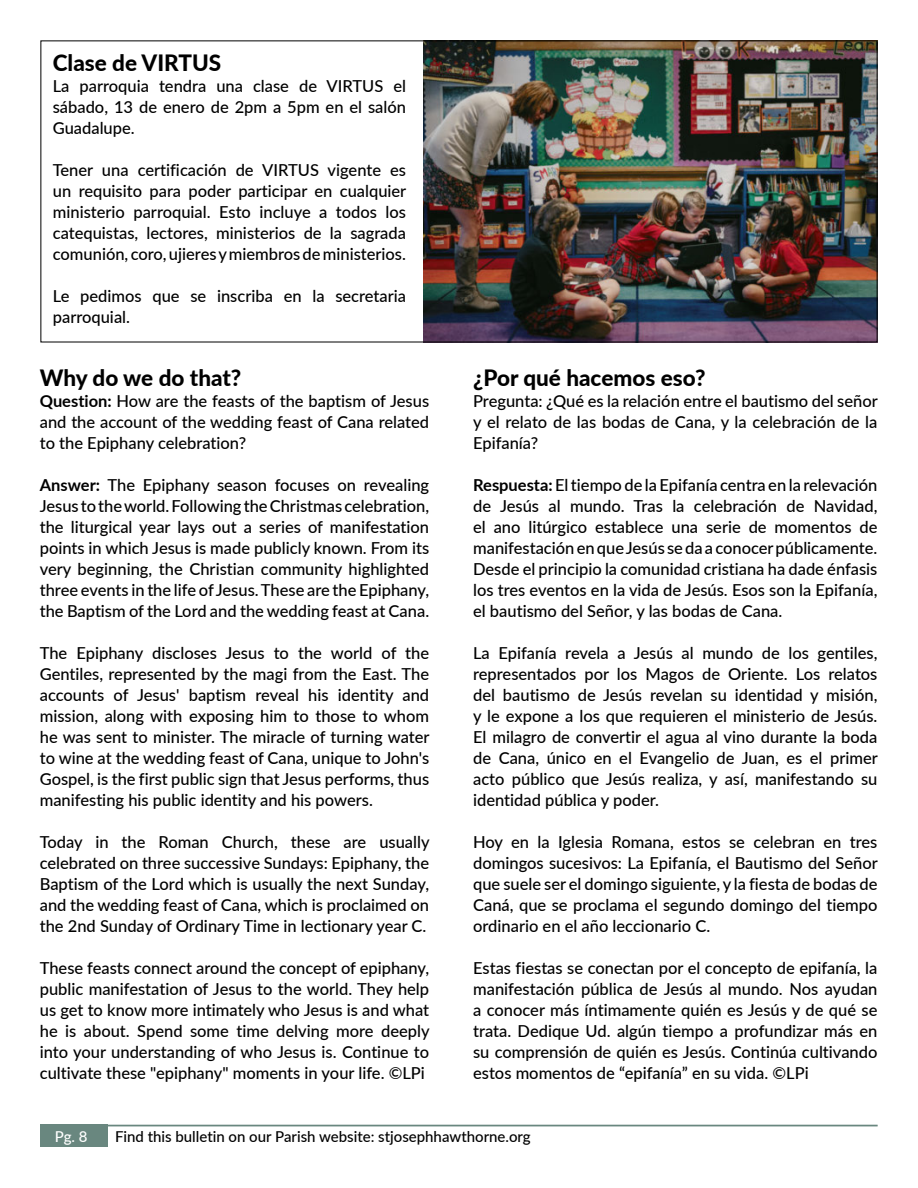
<style>
.page{position:relative;width:918px;height:1188px;background:#fff}
.page>*{position:absolute;margin:0;border:0;box-sizing:border-box;transform-origin:0 0}
.t1{font:800 22.5px "Lato";color:#000}
.t2{font:500 16.5px/21px "Jjnjwy Lato";color:#000;text-align:justify}
.t3{font:500 15px "Kfwhfk Lato";color:#000}
.t4{font:500 15px "Jjnjwy Lato";color:#fff}
.s1{font-family:"Lato";font-weight:700}
</style>
<div class="page">
<div style="left:41px;top:1125px;width:67px;height:22px;background:#69877f"></div>
<hr style="left:108px;top:1125px;width:770px;height:1px;background:#69877f">
<img style="left:424px;top:42px;width:452px;height:298px">
<h1 class="t1" style="left:53px;top:46px;width:170px">Clase de VIRTUS</h1>
<p class="t2" style="left:53px;top:74px;width:355px">La parroquia tendra una clase de VIRTUS el sábado, 13 de enero de 2pm a 5pm en el salón Guadalupe.</p>
<p class="t2" style="left:53px;top:158px;width:355px">Tener una certificación de VIRTUS vigente es un requisito para poder participar en cualquier ministerio parroquial. Esto incluye a todos los catequistas, lectores, ministerios de la sagrada comunión, coro, ujieres y miembros de ministerios.</p>
<p class="t2" style="left:53px;top:284px;width:355px">Le pedimos que se inscriba en la secretaria parroquial.</p>
<h1 class="t1" style="left:40px;top:361px;width:203px">Why do we do that?</h1>
<p class="t2" style="left:40px;top:389px;width:391px"><span class="s1">Question:</span> How are the feasts of the baptism of Jesus and the account of the wedding feast of Cana related to the Epiphany celebration?</p>
<p class="t2" style="left:40px;top:473px;width:391px"><span class="s1">Answer:</span> The Epiphany season focuses on revealing Jesus to the world. Following the Christmas celebration, the liturgical year lays out a series of manifestation points in which Jesus is made publicly known. From its very beginning, the Christian community highlighted three events in the life of Jesus. These are the Epiphany, the Baptism of the Lord and the wedding feast at Cana.</p>
<p class="t2" style="left:40px;top:641px;width:391px">The Epiphany discloses Jesus to the world of the Gentiles, represented by the magi from the East. The accounts of Jesus' baptism reveal his identity and mission, along with exposing him to those to whom he was sent to minister. The miracle of turning water to wine at the wedding feast of Cana, unique to John's Gospel, is the first public sign that Jesus performs, thus manifesting his public identity and his powers.</p>
<p class="t2" style="left:40px;top:831px;width:391px">Today in the Roman Church, these are usually celebrated on three successive Sundays: Epiphany, the Baptism of the Lord which is usually the next Sunday, and the wedding feast of Cana, which is proclaimed on the 2nd Sunday of Ordinary Time in lectionary year C.</p>
<p class="t2" style="left:40px;top:957px;width:391px">These feasts connect around the concept of epiphany, public manifestation of Jesus to the world. They help us get to know more intimately who Jesus is and what he is about. Spend some time delving more deeply into your understanding of who Jesus is. Continue to cultivate these "epiphany" moments in your life. ©LPi</p>
<h1 class="t1" style="left:473px;top:361px;width:234px">¿Por qué hacemos eso?</h1>
<p class="t2" style="left:473px;top:389px;width:406px">Pregunta: ¿Qué es la relación entre el bautismo del señor y el relato de las bodas de Cana, y la celebración de la Epifanía?</p>
<p class="t2" style="left:473px;top:473px;width:406px"><span class="s1">Respuesta:</span> El tiempo de la Epifanía centra en la relevación de Jesús al mundo. Tras la celebración de Navidad, el ano litúrgico establece una serie de momentos de manifestación en que Jesús se da a conocer públicamente.<br>Desde el principio la comunidad cristiana ha dade énfasis los tres eventos en la vida de Jesús. Esos son la Epifanía, el bautismo del Señor, y las bodas de Cana.</p>
<p class="t2" style="left:473px;top:641px;width:406px">La Epifanía revela a Jesús al mundo de los gentiles, representados por los Magos de Oriente. Los relatos del bautismo de Jesús revelan su identidad y misión, y le expone a los que requieren el ministerio de Jesús.<br>El milagro de convertir el agua al vino durante la boda de Cana, único en el Evangelio de Juan, es el primer acto público que Jesús realiza, y así, manifestando su identidad pública y poder.</p>
<p class="t2" style="left:473px;top:831px;width:406px">Hoy en la Iglesia Romana, estos se celebran en tres domingos sucesivos: La Epifanía, el Bautismo del Señor que suele ser el domingo siguiente, y la fiesta de bodas de Caná, que se proclama el segundo domingo del tiempo ordinario en el año leccionario C.</p>
<p class="t2" style="left:473px;top:957px;width:406px">Estas fiestas se conectan por el concepto de epifanía, la manifestación pública de Jesús al mundo. Nos ayudan a conocer más íntimamente quién es Jesús y de qué se trata. Dedique Ud. algún tiempo a profundizar más en su comprensión de quién es Jesús. Continúa cultivando estos momentos de “epifanía” en su vida. ©LPi</p>
<p class="t4" style="left:55px;top:1126px;width:34px">Pg. 8</p>
<p class="t3" style="left:115px;top:1126px;width:417px">Find this bulletin on our Parish website: stjosephhawthorne.org</p>
</div>
